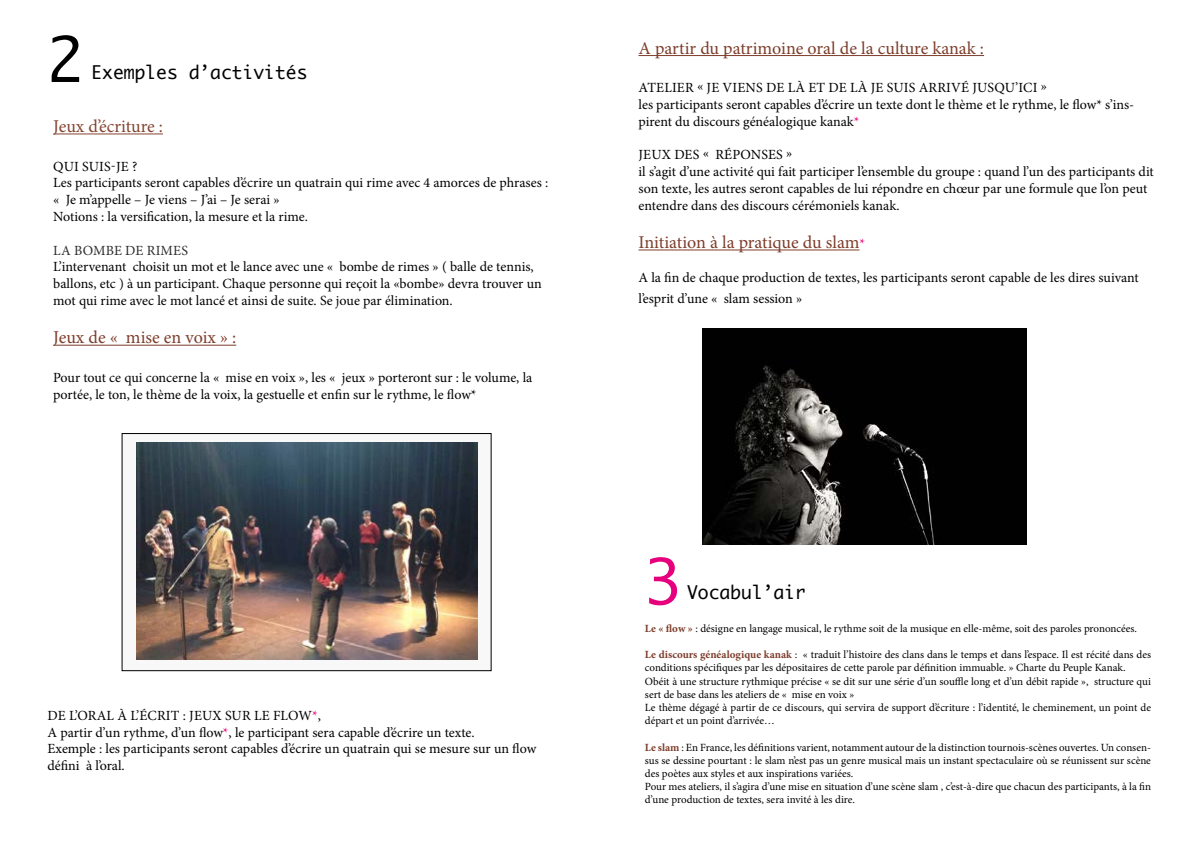
<style>
.page{position:relative;width:1191px;height:842px;background:#fff}
.page>*{position:absolute;margin:0;border:0;box-sizing:border-box;transform-origin:0 0}
.t1{font:60px "Monaco";color:#000}
.t2{font:60px "Monaco";color:#e6007d}
.t3{font:18px "Minion Pro";color:#7d3d2b}
.t4{font:18px "Monaco";color:#000}
.t5{font:18px "Minion Pro";color:#834430}
.t6{font:14px/16.8px "Minion Pro";color:#000}
.t7{font:14px "Minion Pro";letter-spacing:.01em;color:#2d2d2c}
.t8{font:11px/13.2px "Minion Pro";color:#000}
.s1{color:#e6007d}
.s2{font-size:14px;color:#e6007d}
.s3{font-weight:700;color:#7d3d2b}
</style>
<div class="page">
<div style="left:122px;top:433px;width:369px;height:238px;background:#f8f8f8;border:1px solid #000"></div>
<img style="left:136px;top:443px;width:341px;height:217px">
<hr style="left:53px;top:133px;width:110px;height:1px;background:#834430">
<hr style="left:53px;top:345px;width:183px;height:1px;background:#7d3d2b">
<hr style="left:638px;top:55px;width:346px;height:1px;background:#7d3d2b">
<hr style="left:638px;top:249px;width:221px;height:1px;background:#7d3d2b">
<img style="left:702px;top:329px;width:324px;height:216px">
<h1 class="t1" style="left:47px;top:9px;width:37px">2</h1>
<p class="t4" style="left:91px;top:57px;width:217px">Exemples d’activités</p>
<p class="t5" style="left:53px;top:114px;width:111px">Jeux d’écriture :</p>
<p class="t6" style="left:53px;top:158px;width:496px">QUI SUIS-JE ?<br>Les participants seront capables d’écrire un quatrain qui rime avec 4 amorces de phrases : « Je m’appelle – Je viens – J’ai – Je serai »<br>Notions : la versification, la mesure et la rime.</p>
<p class="t7" style="left:53px;top:241px;width:136px">LA BOMBE DE RIMES</p>
<p class="t6" style="left:53px;top:259px;width:490px">L’intervenant choisit un mot et le lance avec une « bombe de rimes » ( balle de tennis, ballons, etc ) à un participant. Chaque personne qui reçoit la «bombe» devra trouver un mot qui rime avec le mot lancé et ainsi de suite. Se joue par élimination.</p>
<p class="t3" style="left:53px;top:326px;width:185px">Jeux de « mise en voix » :</p>
<p class="t6" style="left:53px;top:369px;width:481px">Pour tout ce qui concerne la « mise en voix », les « jeux » porteront sur : le volume, la portée, le ton, le thème de la voix, la gestuelle et enfin sur le rythme, le flow*</p>
<p class="t6" style="left:47px;top:707px;width:490px">DE L’ORAL À L’ÉCRIT : JEUX SUR LE FLOW<span class="s1">*</span>,<br>A partir d’un rythme, d’un flow<span class="s1">*</span>, le participant sera capable d’écrire un texte.<br>Exemple : les participants seront capables d’écrire un quatrain qui se mesure sur un flow défini à l’oral.</p>
<p class="t3" style="left:638px;top:36px;width:347px">A partir du patrimoine oral de la culture kanak :</p>
<p class="t6" style="left:638px;top:79px;width:497px">ATELIER « JE VIENS DE LÀ ET DE LÀ JE SUIS ARRIVÉ JUSQU’ICI »<br>les participants seront capables d’écrire un texte dont le thème et le rythme, le flow* s’ins&shy;pirent du discours généalogique kanak<span class="s1">*</span></p>
<p class="t6" style="left:638px;top:147px;width:517px">JEUX DES « RÉPONSES »<br>il s’agit d’une activité qui fait participer l’ensemble du groupe : quand l’un des participants dit son texte, les autres seront capables de lui répondre en chœur par une formule que l’on peut entendre dans des discours cérémoniels kanak.</p>
<p class="t3" style="left:638px;top:230px;width:228px">Initiation à la pratique du slam<span class="s2">*</span></p>
<p class="t6" style="left:638px;top:267px;width:502px;line-height:21.6px">A la fin de chaque production de textes, les participants seront capable de les dires suivant l’esprit d’une « slam session »</p>
<h1 class="t2" style="left:645px;top:531px;width:37px">3</h1>
<p class="t4" style="left:687px;top:577px;width:120px">Vocabul’air</p>
<p class="t8" style="left:645px;top:622px;width:494px"><span class="s3">Le « flow »</span> : désigne en langage musical, le rythme soit de la musique en elle-même, soit des paroles prononcées.</p>
<p class="t8" style="left:645px;top:648px;width:507px"><span class="s3">Le discours généalogique kanak</span> : « traduit l’histoire des clans dans le temps et dans l’espace. Il est récité dans des conditions spécifiques par les dépositaires de cette parole par définition immuable. » Charte du Peuple Kanak.<br>Obéit à une structure rythmique précise « se dit sur une série d’un souffle long et d’un débit rapide », structure qui sert de base dans les ateliers de « mise en voix »<br>Le thème dégagé à partir de ce discours, qui servira de support d’écriture : l’identité, le cheminement, un point de départ et un point d’arrivée…</p>
<p class="t8" style="left:645px;top:740px;width:507px"><span class="s3">Le slam</span> : En France, les définitions varient, notamment autour de la distinction tournois-scènes ouvertes. Un consen&shy;sus se dessine pourtant : le slam n’est pas un genre musical mais un instant spectaculaire où se réunissent sur scène des poètes aux styles et aux inspirations variées.<br>Pour mes ateliers, il s’agira d’une mise en situation d’une scène slam , c’est-à-dire que chacun des participants, à la fin d’une production de textes, sera invité à les dire.</p>
</div>
